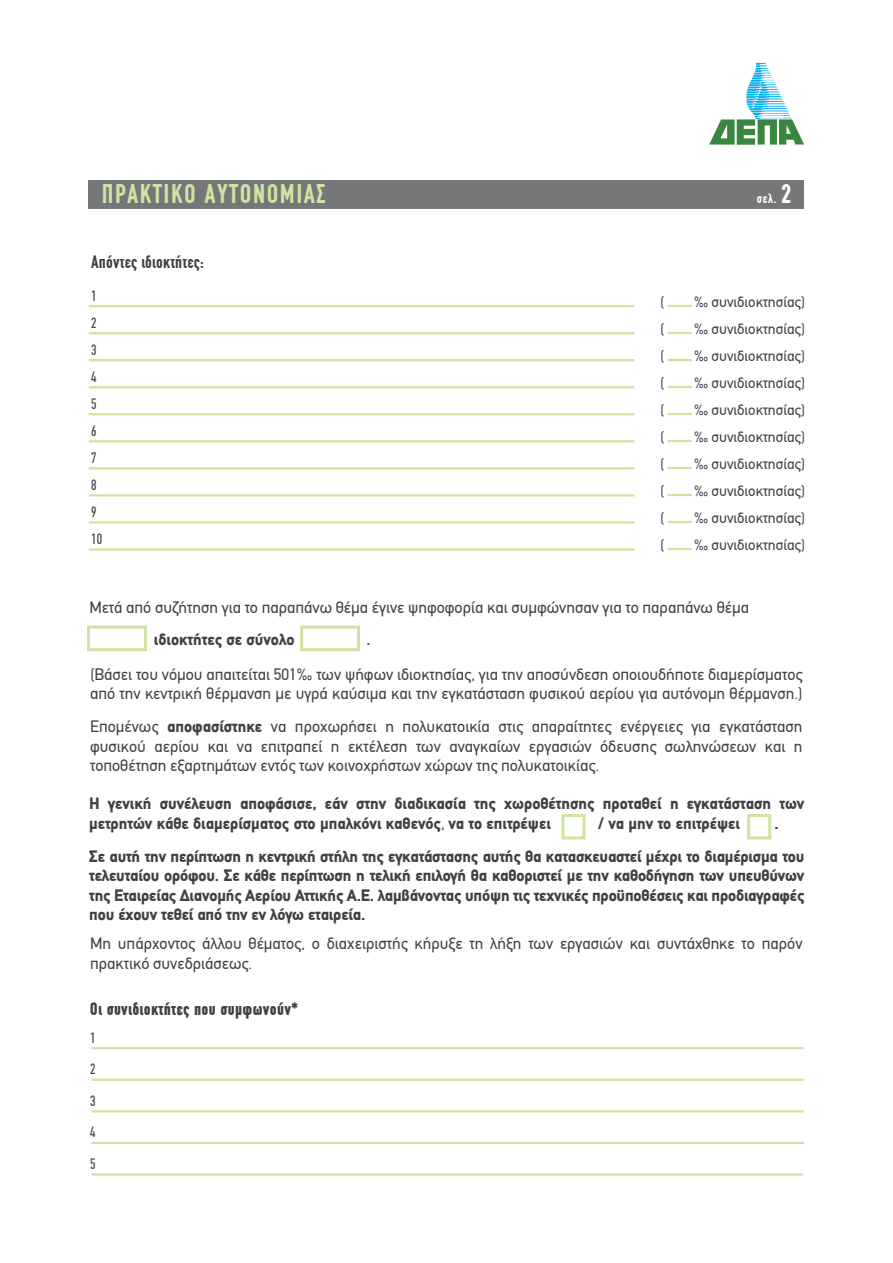
<style>
.page{position:relative;width:893px;height:1263px;background:#fff}
.page>*{position:absolute;margin:0;border:0;box-sizing:border-box;transform-origin:0 0}
.t1{font:700 27px "PF Din Text Compressed";letter-spacing:.055em;color:#d0e4a2}
.t2{font:900 18px "PF Din Text Compressed";letter-spacing:.015em;color:#414042}
.t3{font:700 18px "PF Din Text Compressed";letter-spacing:.015em;color:#414042}
.t4{font:16.5px/19.5px "PF Din Text";color:#414042}
.t5{font:900 16.5px/19.5px "PF Din Text";color:#414042}
.t6{font:700 16.5px "PF Din Text";color:#414042}
.t7{font:15px "PF Din Text";color:#414042}
.t8{font:15px/27px "PF Din Text Compressed";color:#414042}
.t9{font:700 13.5px "PF Din Text Compressed";color:#fff}
.s1{font-size:27px}
.s2{font-weight:900}
.s3{font-weight:400}
</style>
<div class="page">
<div style="left:89px;top:180px;width:715px;height:29px;background:#757779"></div>
<svg style="left:709px;top:63px;width:95px;height:82px"></svg>
<hr style="left:89px;top:332px;width:545px;height:2px;background:#d0e4a2">
<hr style="left:89px;top:305px;width:545px;height:2px;background:#d0e4a2">
<hr style="left:89px;top:359px;width:545px;height:2px;background:#d0e4a2">
<hr style="left:89px;top:386px;width:545px;height:2px;background:#d0e4a2">
<hr style="left:89px;top:413px;width:545px;height:2px;background:#d0e4a2">
<hr style="left:89px;top:440px;width:545px;height:2px;background:#d0e4a2">
<hr style="left:89px;top:467px;width:545px;height:2px;background:#d0e4a2">
<hr style="left:89px;top:494px;width:545px;height:2px;background:#d0e4a2">
<hr style="left:89px;top:521px;width:545px;height:2px;background:#d0e4a2">
<hr style="left:89px;top:548px;width:545px;height:3px;background:#d0e4a2">
<hr style="left:667px;top:305px;width:25px;height:2px;background:#d0e4a2">
<hr style="left:667px;top:332px;width:25px;height:2px;background:#d0e4a2">
<hr style="left:667px;top:359px;width:25px;height:2px;background:#d0e4a2">
<hr style="left:667px;top:386px;width:25px;height:2px;background:#d0e4a2">
<hr style="left:667px;top:413px;width:25px;height:2px;background:#d0e4a2">
<hr style="left:667px;top:440px;width:25px;height:2px;background:#d0e4a2">
<hr style="left:667px;top:467px;width:25px;height:2px;background:#d0e4a2">
<hr style="left:667px;top:494px;width:25px;height:2px;background:#d0e4a2">
<hr style="left:667px;top:521px;width:25px;height:2px;background:#d0e4a2">
<hr style="left:667px;top:548px;width:25px;height:2px;background:#d0e4a2">
<div style="left:87px;top:625px;width:60px;height:26px;border:3px solid #d0e4a2"></div>
<div style="left:300px;top:625px;width:60px;height:26px;border:3px solid #d0e4a2"></div>
<div style="left:561px;top:814px;width:24px;height:25px;border:3px solid #d0e4a2"></div>
<div style="left:747px;top:814px;width:24px;height:25px;border:3px solid #d0e4a2"></div>
<hr style="left:91px;top:1047px;width:713px;height:2px;background:#d0e4a2">
<hr style="left:91px;top:1078px;width:713px;height:3px;background:#d0e4a2">
<hr style="left:91px;top:1110px;width:713px;height:2px;background:#d0e4a2">
<hr style="left:91px;top:1142px;width:713px;height:2px;background:#d0e4a2">
<hr style="left:91px;top:1173px;width:712px;height:3px;background:#d0e4a2">
<h1 class="t1" style="left:102px;top:178px;width:225px">ΠΡΑΚΤΙΚΟ ΑΥΤΟΝΟΜΙΑΣ</h1>
<p class="t9" style="left:757px;top:190px;width:36px">σελ. <span class="s1">2</span></p>
<p class="t3" style="left:91px;top:251px;width:114px">Απόντες ιδιοκτήτες:</p>
<p class="t8" style="left:91px;top:283px;width:13px">1<br>2<br>3<br>4<br>5<br>6<br>7<br>8<br>9<br>10</p>
<p class="t7" style="left:660px;top:293px;width:5px">(</p>
<p class="t7" style="left:694px;top:293px;width:112px">‰ συνιδιοκτησίας)</p>
<p class="t7" style="left:660px;top:320px;width:5px">(</p>
<p class="t7" style="left:694px;top:320px;width:112px">‰ συνιδιοκτησίας)</p>
<p class="t7" style="left:660px;top:347px;width:5px">(</p>
<p class="t7" style="left:694px;top:347px;width:112px">‰ συνιδιοκτησίας)</p>
<p class="t7" style="left:660px;top:374px;width:5px">(</p>
<p class="t7" style="left:694px;top:374px;width:112px">‰ συνιδιοκτησίας)</p>
<p class="t7" style="left:660px;top:401px;width:5px">(</p>
<p class="t7" style="left:694px;top:401px;width:112px">‰ συνιδιοκτησίας)</p>
<p class="t7" style="left:660px;top:428px;width:5px">(</p>
<p class="t7" style="left:694px;top:428px;width:112px">‰ συνιδιοκτησίας)</p>
<p class="t7" style="left:660px;top:455px;width:5px">(</p>
<p class="t7" style="left:694px;top:455px;width:112px">‰ συνιδιοκτησίας)</p>
<p class="t7" style="left:660px;top:482px;width:5px">(</p>
<p class="t7" style="left:694px;top:482px;width:112px">‰ συνιδιοκτησίας)</p>
<p class="t7" style="left:660px;top:509px;width:5px">(</p>
<p class="t7" style="left:694px;top:509px;width:112px">‰ συνιδιοκτησίας)</p>
<p class="t7" style="left:660px;top:536px;width:5px">(</p>
<p class="t7" style="left:694px;top:536px;width:112px">‰ συνιδιοκτησίας)</p>
<p class="t4" style="left:89px;top:598px;width:661px">Μετά από συζήτηση για το παραπάνω θέµα έγινε ψηφοφορία και συµφώνησαν για το παραπάνω θέµα</p>
<p class="t5" style="left:154px;top:629px;width:142px">ιδιοκτήτες σε σύνολο</p>
<p class="t6" style="left:367px;top:630px;width:6px">.</p>
<p class="t4" style="left:90px;top:665px;width:714px">(Βάσει του νόµου απαιτείται 501‰ των ψήφων ιδιοκτησίας, για την αποσύνδεση οποιουδήποτε διαµερίσµατος από την κεντρική θέρµανση µε υγρά καύσιµα και την εγκατάσταση φυσικού αερίου για αυτόνοµη θέρµανση.)</p>
<p class="t4" style="left:90px;top:717px;width:714px;text-align:justify">Εποµένως <span class="s2">αποφασίστηκε</span> να προχωρήσει η πολυκατοικία στις απαραίτητες ενέργειες για εγκατάσταση φυσικού αερίου και να επιτραπεί η εκτέλεση των αναγκαίων εργασιών όδευσης σωληνώσεων και η τοποθέτηση εξαρτηµάτων εντός των κοινοχρήστων χώρων της πολυκατοικίας.</p>
<p class="t5" style="left:89px;top:794px;width:717px">Η γενική συνέλευση αποφάσισε, εάν στην διαδικασία της χωροθέτησης προταθεί η εγκατάσταση των µετρητών κάθε διαµερίσµατος στο µπαλκόνι καθενός<span class="s3">,</span> να το επιτρέψει</p>
<p class="t5" style="left:598px;top:813px;width:143px">/ να µην το επιτρέψει</p>
<p class="t5" style="left:89px;top:806px;width:717px;line-height:33px;text-indent:685px">.<br>Σε αυτή την περίπτωση η κεντρική στήλη της εγκατάστασης αυτής θα κατασκευαστεί µέχρι το διαµέρισµα του</p>
<p class="t5" style="left:89px;top:866px;width:717px;text-align:justify">τελευταίου ορόφου. Σε κάθε περίπτωση η τελική επιλογή θα καθοριστεί µε την καθοδήγηση των υπευθύνων της Εταιρείας Διανοµής Αερίου Αττικής Α.Ε. λαµβάνοντας υπόψη τις τεχνικές προϋποθέσεις και προδιαγραφές που έχουν τεθεί από την εν λόγω εταιρεία.</p>
<p class="t4" style="left:90px;top:934px;width:714px">Μη υπάρχοντος άλλου θέµατος, ο διαχειριστής κήρυξε τη λήξη των εργασιών και συντάχθηκε το παρόν πρακτικό συνεδριάσεως.</p>
<p class="t2" style="left:90px;top:998px;width:210px">Οι συνιδιοκτήτες που συµφωνούν*</p>
<p class="t8" style="left:90px;top:1022px;width:7px;line-height:31.5px;text-align:justify">1<br>2<br>3<br>4<br>5</p>
</div>
